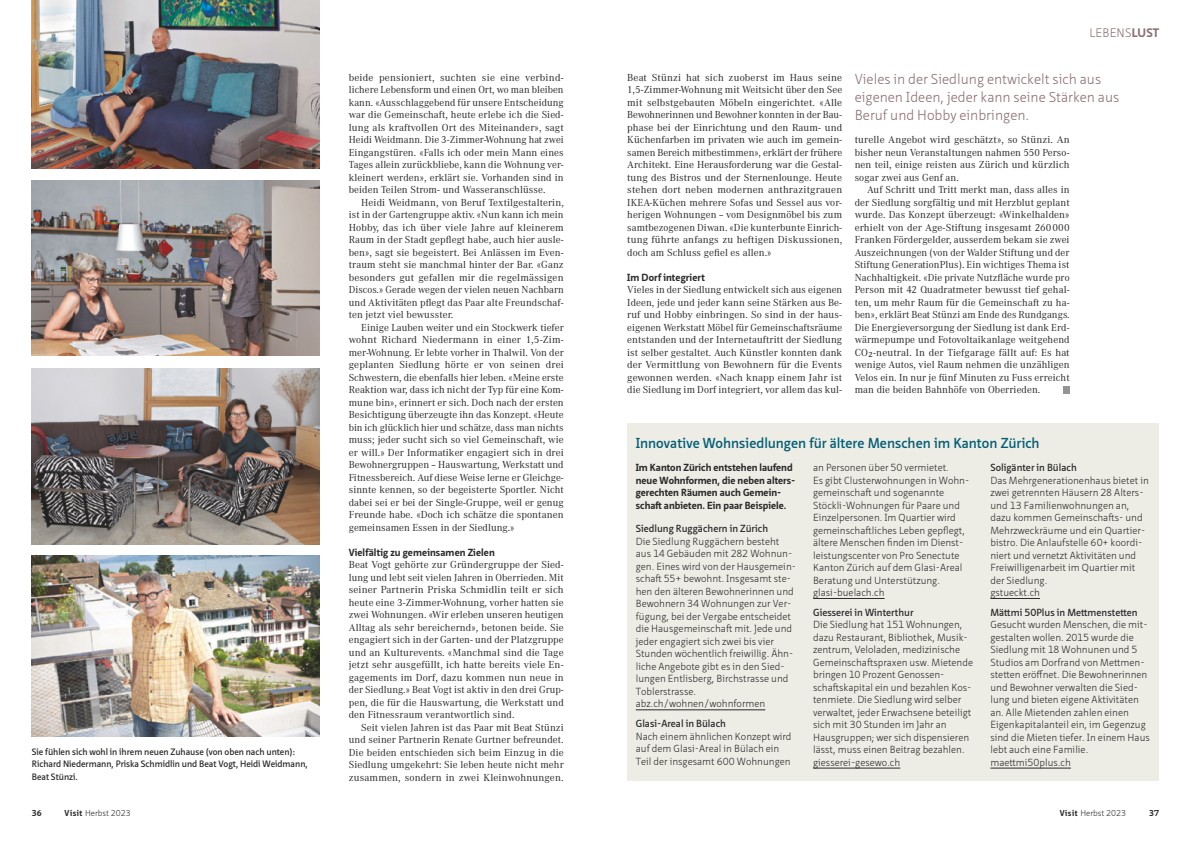
<style>
.page{position:relative;width:1191px;height:842px;background:#fff}
.page>*{position:absolute;margin:0;border:0;box-sizing:border-box;transform-origin:0 0}
.t1{font:300 14px/18px "Neue Sans Pro";color:#8b6e70}
.t2{font:600 14px "Neue Sans Pro";color:#005d75}
.t3{font:300 12px "Neue Sans Pro";letter-spacing:.01em;color:#8b6e70}
.t4{font:10px/12.5px "Corporate A";letter-spacing:.01em;color:#2b2b2a;text-align:justify}
.t5{font:300 10px/12.5px "Neue Sans Pro";color:#2b2b2a}
.t6{font:700 10px/12.5px "Neue Sans Pro";color:#2b2b2a}
.t7{font:600 10px "Neue Sans Pro";color:#2b2b2a}
.t8{font:600 9px/12.5px "Neue Sans Pro";letter-spacing:-.005em;color:#2b2b2a}
.t9{font:300 8.3px "Neue Sans Pro";color:#2b2b2a}
.t10{font:700 8.3px "Neue Sans Pro";color:#2b2b2a}
.s1{font-weight:700}
</style>
<div class="page">
<img style="left:32px;top:181px;width:287px;height:175px">
<img style="left:32px;top:368px;width:287px;height:177px">
<img style="left:32px;top:556px;width:287px;height:180px">
<img style="left:32px;top:0;width:287px;height:168px">
<div style="left:627px;top:423px;width:532px;height:358px;background:#edece5"></div>
<hr style="left:636px;top:710px;width:129px;height:1px;background:#2b2b2a">
<hr style="left:813px;top:598px;width:71px;height:1px;background:#2b2b2a">
<hr style="left:813px;top:768px;width:87px;height:1px;background:#2b2b2a">
<hr style="left:990px;top:598px;width:50px;height:1px;background:#2b2b2a">
<hr style="left:990px;top:768px;width:81px;height:1px;background:#2b2b2a">
<div style="left:1062px;top:386px;width:7px;height:7px;background:#949494"></div>
<p class="t8" style="left:32px;top:745px;width:278px">Sie fühlen sich wohl in ihrem neuen Zuhause (von oben nach unten):<br>Richard Niedermann, Priska Schmidlin und Beat Vogt, Heidi Weidmann,<br>Beat Stünzi.</p>
<p class="t10" style="left:32px;top:807px;width:11px">36</p>
<p class="t9" style="left:65px;top:807px;width:68px"><span class="s1">Visit</span> Herbst 2023</p>
<p class="t4" style="left:349px;top:71px;width:216px">beide pensioniert, suchten sie eine verbind&shy;lichere Lebensform und einen Ort, wo man bleiben kann. «Ausschlaggebend für unsere Entscheidung war die Gemeinschaft, heute erlebe ich die Sied&shy;lung als kraftvollen Ort des Miteinander», sagt Heidi Weidmann. Die 3-Zimmer-Wohnung hat zwei Eingangstüren. «Falls ich oder mein Mann eines Tages allein zurückbliebe, kann die Wohnung ver&shy;kleinert werden», erklärt sie. Vorhanden sind in beiden Teilen Strom- und Wasseranschlüsse.</p>
<p class="t4" style="left:349px;top:196px;width:216px;text-indent:12px">Heidi Weidmann, von Beruf Textilgestalterin, ist in der Gartengruppe aktiv. «Nun kann ich mein Hobby, das ich über viele Jahre auf kleinerem Raum in der Stadt gepflegt habe, auch hier ausle&shy;ben», sagt sie begeistert. Bei Anlässen im Even&shy;traum steht sie manchmal hinter der Bar. «Ganz besonders gut gefallen mir die regelmässigen Discos.» Gerade wegen der vielen neuen Nachbarn und Aktivitäten pflegt das Paar alte Freundschaf&shy;ten jetzt viel bewusster.</p>
<p class="t4" style="left:349px;top:321px;width:216px;text-indent:12px">Einige Lauben weiter und ein Stockwerk tiefer wohnt Richard Niedermann in einer 1,5-Zim&shy;mer-Wohnung. Er lebte vorher in Thalwil. Von der geplanten Siedlung hörte er von seinen drei Schwestern, die ebenfalls hier leben. «Meine erste Reaktion war, dass ich nicht der Typ für eine Kom&shy;mune bin», erinnert er sich. Doch nach der ersten Besichtigung überzeugte ihn das Konzept. «Heute bin ich glücklich hier und schätze, dass man nichts muss; jeder sucht sich so viel Gemeinschaft, wie er will.» Der Informatiker engagiert sich in drei Bewohnergruppen – Hauswartung, Werkstatt und Fitnessbereich. Auf diese Weise lerne er Gleichge&shy;sinnte kennen, so der begeisterte Sportler. Nicht dabei sei er bei der Single-Gruppe, weil er genug Freunde habe. «Doch ich schätze die spontanen gemeinsamen Essen in der Siedlung.»</p>
<p class="t6" style="left:349px;top:546px;width:147px">Vielfältig zu gemeinsamen Zielen</p>
<p class="t4" style="left:349px;top:558px;width:216px">Beat Vogt gehörte zur Gründergruppe der Sied&shy;lung und lebt seit vielen Jahren in Oberrieden. Mit seiner Partnerin Priska Schmidlin teilt er sich heute eine 3-Zimmer-Wohnung, vorher hatten sie zwei Wohnungen. «Wir erleben unseren heutigen Alltag als sehr bereichernd», betonen beide. Sie engagiert sich in der Garten- und der Platzgruppe und an Kulturevents. «Manchmal sind die Tage jetzt sehr ausgefüllt, ich hatte bereits viele En&shy;gagements im Dorf, dazu kommen nun neue in der Siedlung.» Beat Vogt ist aktiv in den drei Grup&shy;pen, die für die Hauswartung, die Werkstatt und den Fitnessraum verantwortlich sind.</p>
<p class="t4" style="left:349px;top:721px;width:216px;text-indent:12px">Seit vielen Jahren ist das Paar mit Beat Stünzi und seiner Partnerin Renate Gurtner befreundet.<br>Die beiden entschieden sich beim Einzug in die Siedlung umgekehrt: Sie leben heute nicht mehr zusammen, sondern in zwei Kleinwohnungen.</p>
<p class="t3" style="left:1089px;top:25px;width:71px">LEBENS<span class="s1">LUST</span></p>
<p class="t4" style="left:627px;top:71px;width:216px">Beat Stünzi hat sich zuoberst im Haus seine 1,5-Zimmer-Wohnung mit Weitsicht über den See mit selbstgebauten Möbeln eingerichtet. «Alle Bewohnerinnen und Bewohner konnten in der Bau&shy;phase bei der Einrichtung und den Raum- und Küchenfarben im privaten wie auch im gemein&shy;samen Bereich mitbestimmen», erklärt der frühere Architekt. Eine Herausforderung war die Gestal&shy;tung des Bistros und der Sternenlounge. Heute stehen dort neben modernen anthrazitgrauen IKEA-Küchen mehrere Sofas und Sessel aus vor&shy;herigen Wohnungen – vom Designmöbel bis zum samtbezogenen Diwan. «Die kunterbunte Einrich&shy;tung führte anfangs zu heftigen Diskussionen, doch am Schluss gefiel es allen.»</p>
<p class="t6" style="left:627px;top:271px;width:79px">Im Dorf integriert</p>
<p class="t4" style="left:627px;top:283px;width:216px">Vieles in der Siedlung entwickelt sich aus eigenen Ideen, jede und jeder kann seine Stärken aus Be&shy;ruf und Hobby einbringen. So sind in der haus&shy;eigenen Werkstatt Möbel für Gemeinschaftsräume entstanden und der Internetauftritt der Siedlung ist selber gestaltet. Auch Künstler konnten dank der Vermittlung von Bewohnern für die Events gewonnen werden. «Nach knapp einem Jahr ist die Siedlung im Dorf integriert, vor allem das kul-</p>
<h1 class="t1" style="left:854px;top:70px;width:266px">Vieles in der Siedlung entwickelt sich aus eigenen Ideen, jeder kann seine Stärken aus<br>Beruf und Hobby einbringen.</h1>
<p class="t4" style="left:854px;top:133px;width:216px">turelle Angebot wird geschätzt», so Stünzi. An bisher neun Veranstaltungen nahmen 550 Perso&shy;nen teil, einige reisten aus Zürich und kürzlich sogar zwei aus Genf an.</p>
<p class="t4" style="left:854px;top:183px;width:216px;text-indent:12px">Auf Schritt und Tritt merkt man, dass alles in der Siedlung sorgfältig und mit Herzblut geplant wurde. Das Konzept überzeugt: «Winkelhalden» erhielt von der Age-Stiftung insgesamt 260000<br>Franken Fördergelder, ausserdem bekam sie zwei Auszeichnungen (von der Walder Stiftung und der Stiftung GenerationPlus). Ein wichtiges Thema ist Nachhaltigkeit. «Die private Nutzfläche wurde pro Person mit 42 Quadratmeter bewusst tief gehal&shy;ten, um mehr Raum für die Gemeinschaft zu ha&shy;ben», erklärt Beat Stünzi am Ende des Rundgangs.<br>Die Energieversorgung der Siedlung ist dank Erd&shy;wärmepumpe und Fotovoltaikanlage weitgehend CO2-neutral. In der Tiefgarage fällt auf: Es hat wenige Autos, viel Raum nehmen die unzähligen Velos ein. In nur je fünf Minuten zu Fuss erreicht man die beiden Bahnhöfe von Oberrieden.</p>
<h1 class="t2" style="left:636px;top:434px;width:405px">Innovative Wohnsiedlungen für ältere Menschen im Kanton Zürich</h1>
<p class="t6" style="left:636px;top:461px;width:161px">Im Kanton Zürich entstehen laufend neue Wohnformen, die neben alters&shy;gerechten Räumen auch Gemein&shy;schaft anbieten. Ein paar Beispiele.</p>
<p class="t7" style="left:636px;top:522px;width:134px">Siedlung Ruggächern in Zürich</p>
<p class="t5" style="left:636px;top:535px;width:162px">Die Siedlung Ruggächern besteht aus 14 Gebäuden mit 282 Wohnun&shy;gen. Eines wird von der Hausgemein&shy;schaft 55+ bewohnt. Insgesamt ste&shy;hen den älteren Bewohnerinnen und Bewohnern 34 Wohnungen zur Ver&shy;fügung, bei der Vergabe entscheidet die Hausgemeinschaft mit. Jede und jeder engagiert sich zwei bis vier Stunden wöchentlich freiwillig. Ähn&shy;liche Angebote gibt es in den Sied&shy;lungen Entlisberg, Birchstrasse und Toblerstrasse. abz.ch/wohnen/wohnformen</p>
<p class="t7" style="left:636px;top:717px;width:92px">Glasi-Areal in Bülach</p>
<p class="t5" style="left:636px;top:730px;width:157px">Nach einem ähnlichen Konzept wird auf dem Glasi-Areal in Bülach ein<br>Teil der insgesamt 600 Wohnungen</p>
<p class="t5" style="left:813px;top:461px;width:158px">an Personen über 50 vermietet.<br>Es gibt Clusterwohnungen in Wohn&shy;gemeinschaft und sogenannte<br>Stöckli-Wohnungen für Paare und<br>Einzelpersonen. Im Quartier wird gemeinschaftliches Leben gepflegt, ältere Menschen finden im Dienst&shy;leistungscenter von Pro Senectute<br>Kanton Zürich auf dem Glasi-Areal<br>Beratung und Unterstützung. glasi-buelach.ch</p>
<p class="t7" style="left:813px;top:606px;width:102px">Giesserei in Winterthur</p>
<p class="t5" style="left:813px;top:618px;width:161px">Die Siedlung hat 151 Wohnungen, dazu Restaurant, Bibliothek, Musik&shy;zentrum, Veloladen, medizinische Gemeinschaftspraxen usw. Mietende bringen 10 Prozent Genossen&shy;schaftskapital ein und bezahlen Kos&shy;tenmiete. Die Siedlung wird selber verwaltet, jeder Erwachsene beteiligt sich mit 30 Stunden im Jahr an Hausgruppen; wer sich dispensieren lässt, muss einen Beitrag bezahlen. giesserei-gesewo.ch</p>
<p class="t7" style="left:990px;top:461px;width:88px">Soligänter in Bülach</p>
<p class="t5" style="left:990px;top:474px;width:160px">Das Mehrgenerationenhaus bietet in zwei getrennten Häusern 28 Alters&shy;und 13 Familienwohnungen an, dazu kommen Gemeinschafts- und<br>Mehrzweckräume und ein Quartier&shy;bistro. Die Anlaufstelle 60+ koordi&shy;niert und vernetzt Aktivitäten und<br>Freiwilligenarbeit im Quartier mit der Siedlung.<br>gstueckt.ch</p>
<p class="t7" style="left:990px;top:606px;width:149px">Mättmi 50Plus in Mettmenstetten</p>
<p class="t5" style="left:990px;top:618px;width:161px">Gesucht wurden Menschen, die mit&shy;gestalten wollen. 2015 wurde die<br>Siedlung mit 18 Wohnunen und 5<br>Studios am Dorfrand von Mettmen&shy;stetten eröffnet. Die Bewohnerinnen und Bewohner verwalten die Sied&shy;lung und bieten eigene Aktivitäten an. Alle Mietenden zahlen einen<br>Eigenkapitalanteil ein, im Gegenzug sind die Mieten tiefer. In einem Haus lebt auch eine Familie. maettmi50plus.ch</p>
<p class="t9" style="left:1059px;top:807px;width:68px"><span class="s1">Visit</span> Herbst 2023</p>
<p class="t10" style="left:1149px;top:807px;width:11px">37</p>
</div>
